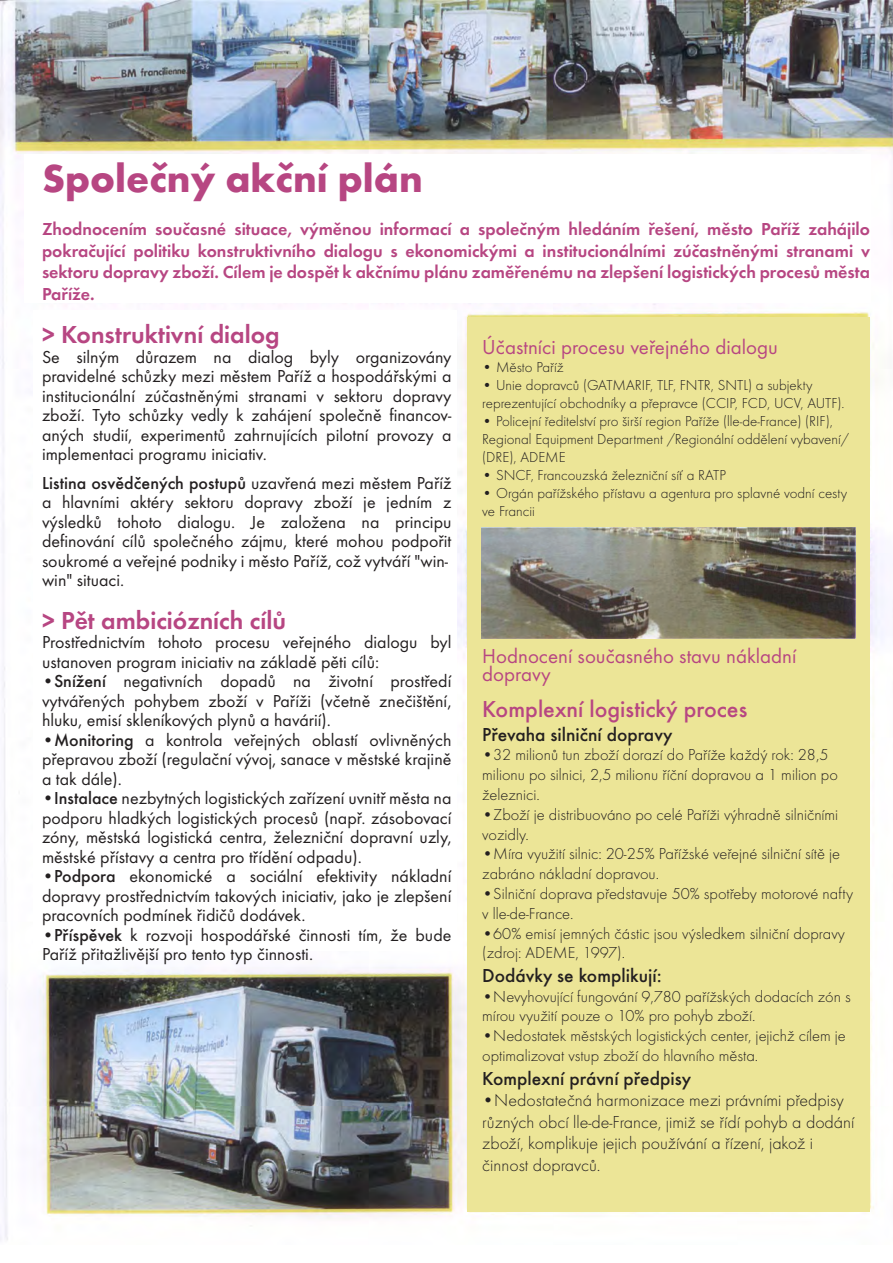
<style>
.page{position:relative;width:893px;height:1263px;background:#fff}
.page>*{position:absolute;margin:0;border:0;box-sizing:border-box;transform-origin:0 0}
.t1{font:700 40.5px "Futura TOT";color:#b74682}
.t2{font:600 25.5px "Futura TOT";color:#b74682}
.t3{font:500 24px "Futura TOT";color:#b74682}
.t4{font:21px/18px "Futura TOT";color:#b74682}
.t5{font:500 19.5px "Futura TOT";color:#231f20}
.t6{font:18px/19.5px "Futura TOT";color:#231f20;text-align:justify}
.t7{font:600 18px/21.6px "Futura TOT";color:#b74682;text-align:justify}
.t8{font:18px/21.6px "Futura TOT Ligh";color:#231f20}
.t9{font:16.5px/19.8px "Futura TOT Ligh";color:#231f20}
.t10{font:15px/18px "Futura TOT Ligh";color:#231f20}
.s1{font-weight:500}
</style>
<div class="page">
<img style="left:0;top:0;width:893px;height:1241px">
<div style="left:24px;top:154px;width:846px;height:149px;background:#fff"></div>
<div style="left:33px;top:310px;width:423px;height:641px;background:#fff"></div>
<div style="left:467px;top:317px;width:403px;height:894px;background:#ece597"></div>
<img style="left:481px;top:528px;width:374px;height:110px">
<h1 class="t1" style="left:42px;top:153px;width:382px">Společný akční plán</h1>
<p class="t7" style="left:42px;top:218px;width:830px">Zhodnocením současné situace, výměnou informací a společným hledáním řešení, město Paříž zahájilo pokračující politiku konstruktivního dialogu s ekonomickými a institucionálními zúčastněnými stranami v sektoru dopravy zboží. Cílem je dospět k akčnímu plánu zaměřenému na zlepšení logistických procesů města Paříže.</p>
<h2 class="t2" style="left:42px;top:319px;width:239px">&gt; Konstruktivní dialog</h2>
<p class="t6" style="left:42px;top:347px;width:411px">Se silným důrazem na dialog byly organizovány pravidelné schůzky mezi městem Paříž a hospodářskými a institucionální zúčastněnými stranami v sektoru dopravy zboží. Tyto schůzky vedly k zahájení společně financov&shy;aných studií, experimentů zahrnujících pilotní provozy a implementaci programu iniciativ.</p>
<p class="t6" style="left:42px;top:473px;width:411px;text-align:left"><span class="s1">Listina osvědčených postupů</span> uzavřená mezi městem Paříž a hlavními aktéry sektoru dopravy zboží je jedním z výsledků tohoto dialogu. Je založena na principu definování cílů společného zájmu, které mohou podpořit soukromé a veřejné podniky i město Paříž, což vytváří "win&shy;win" situaci.</p>
<h2 class="t2" style="left:42px;top:605px;width:246px">&gt; Pět ambiciózních cílů</h2>
<p class="t6" style="left:42px;top:632px;width:411px">Prostřednictvím tohoto procesu veřejného dialogu byl ustanoven program iniciativ na základě pěti cílů:</p>
<p class="t6" style="left:42px;top:671px;width:411px">•<span class="s1">Snížení</span> negativních dopadů na životní prostředí vytvářených pohybem zboží v Paříži (včetně znečištění, hluku, emisí skleníkových plynů a havárií).</p>
<p class="t6" style="left:42px;top:730px;width:411px">•<span class="s1">Monitoring</span> a kontrola veřejných oblastí ovlivněných přepravou zboží (regulační vývoj, sanace v městské krajině a tak dále).</p>
<p class="t6" style="left:42px;top:788px;width:411px">•<span class="s1">Instalace</span> nezbytných logistických zařízení uvnitř města na podporu hladkých logistických procesů (např. zásobovací zóny, městská logistická centra, železniční dopravní uzly, městské přístavy a centra pro třídění odpadu).</p>
<p class="t6" style="left:42px;top:866px;width:411px">•<span class="s1">Podpora</span> ekonomické a sociální efektivity nákladní dopravy prostřednictvím takových iniciativ, jako je zlepšení pracovních podmínek řidičů dodávek.</p>
<p class="t6" style="left:42px;top:925px;width:411px">•<span class="s1">Příspěvek</span> k rozvoji hospodářské činnosti tím, že bude<br>Paříž přitažlivější pro tento typ činnosti.</p>
<p class="t4" style="left:482px;top:337px;width:297px">Účastníci procesu veřejného dialogu</p>
<p class="t10" style="left:482px;top:358px;width:83px">• Město Paříž</p>
<p class="t10" style="left:482px;top:376px;width:364px">• Unie dopravců (GATMARIF, TLF, FNTR, SNTL) a subjekty reprezentující obchodníky a přepravce (CCIP, FCD, UCV, AUTF).</p>
<p class="t10" style="left:482px;top:412px;width:368px">• Policejní ředitelství pro širší region Paříže (lle-de-France) (RIF),<br>Regional Equipment Department /Regionální oddělení vybavení/ (DRE), ADEME</p>
<p class="t10" style="left:482px;top:466px;width:245px">• SNCF, Francouzská železniční síť a RATP</p>
<p class="t10" style="left:482px;top:484px;width:366px">• Orgán pařížského přístavu a agentura pro splavné vodní cesty ve Francii</p>
<p class="t4" style="left:482px;top:647px;width:316px">Hodnocení současného stavu nákladní dopravy</p>
<h3 class="t3" style="left:482px;top:695px;width:267px">Komplexní logistický proces</h3>
<p class="t5" style="left:482px;top:723px;width:192px">Převaha silniční dopravy</p>
<p class="t9" style="left:482px;top:745px;width:357px">•32 milionů tun zboží dorazí do Paříže každý rok: 28,5 milionu po silnici, 2,5 milionu říční dopravou a 1 milion po železnici.</p>
<p class="t9" style="left:482px;top:805px;width:358px">•Zboží je distribuováno po celé Paříži výhradně silničními vozidly.</p>
<p class="t9" style="left:482px;top:844px;width:359px">•Míra využití silnic: 20-25% Pařížské veřejné silniční sítě je zabráno nákladní dopravou.</p>
<p class="t9" style="left:482px;top:884px;width:372px">•Silniční doprava představuje 50% spotřeby motorové nafty v lle-de-France.</p>
<p class="t9" style="left:482px;top:923px;width:364px">•60% emisí jemných částic jsou výsledkem silniční dopravy (zdroj: ADEME, 1997).</p>
<p class="t5" style="left:482px;top:964px;width:181px">Dodávky se komplikují:</p>
<p class="t9" style="left:482px;top:986px;width:370px">•Nevyhovující fungování 9,780 pařížských dodacích zón s mírou využití pouze o 10% pro pohyb zboží.</p>
<p class="t9" style="left:482px;top:1026px;width:365px">•Nedostatek městských logistických center, jejichž cílem je optimalizovat vstup zboží do hlavního města.</p>
<p class="t5" style="left:482px;top:1066px;width:210px">Komplexní právní předpisy</p>
<p class="t8" style="left:482px;top:1089px;width:374px">•Nedostatečná harmonizace mezi právními předpisy různých obcí lle-de-France, jimiž se řídí pohyb a dodání zboží, komplikuje jejich používání a řízení, jakož i činnost dopravců.</p>
</div>
